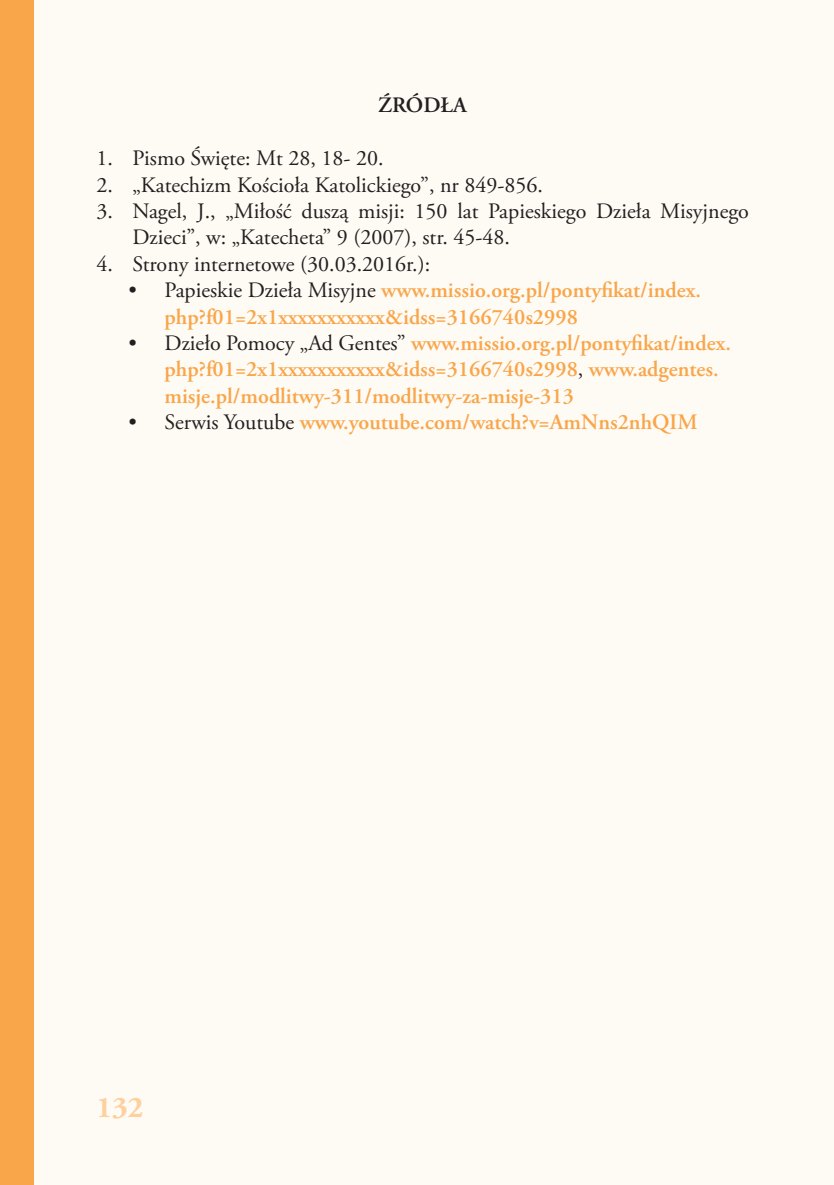
<style>
.page{position:relative;width:834px;height:1185px;background:#fff}
.page>*{position:absolute;margin:0;border:0;box-sizing:border-box;transform-origin:0 0}
.t1{font:700 30px "Adobe Garamond Pro";color:#fdd09e}
.t2{font:600 22px/26.4px "Adobe Garamond Pro";color:#f9a64a}
.t3{font:22px/26.4px "Adobe Garamond Pro";color:#231f20}
.t4{font:600 22px "Adobe Garamond Pro";color:#231f20}
.s1{font-weight:400;color:#231f20}
</style>
<div class="page">
<div style="left:0;top:0;width:833px;height:1185px;background:#fefaf4"></div>
<div style="left:0;top:0;width:33px;height:1185px;background:#f9a64a"></div>
<p class="t4" style="left:378px;top:93px;width:90px">ŹRÓDŁA</p>
<p class="t3" style="left:96px;top:146px;width:288px">1. Pismo Święte: Mt 28, 18- 20.</p>
<p class="t3" style="left:96px;top:172px;width:448px">2. „Katechizm Kościoła Katolickiego”, nr 849-856.</p>
<p class="t3" style="left:132px;top:199px;width:618px;text-indent:-36px">3. Nagel, J., „Miłość duszą misji: 150 lat Papieskiego Dzieła Misyjnego<br>Dzieci”, w: „Katecheta” 9 (2007), str. 45-48.</p>
<p class="t3" style="left:96px;top:251px;width:335px">4. Strony internetowe (30.03.2016r.):</p>
<p class="t2" style="left:164px;top:277px;width:538px;text-indent:-36px"><span class="s1">• Papieskie Dzieła Misyjne</span> www.missio.org.pl/pontyfikat/index. php?f01=2x1xxxxxxxxxxx&amp;idss=3166740s2998</p>
<p class="t2" style="left:164px;top:330px;width:568px;text-indent:-36px"><span class="s1">• Dzieło Pomocy „Ad Gentes”</span> www.missio.org.pl/pontyfikat/index. php?f01=2x1xxxxxxxxxxx&amp;idss=3166740s2998<span class="s1">,</span> www.adgentes. misje.pl/modlitwy-311/modlitwy-za-misje-313</p>
<p class="t2" style="left:128px;top:409px;width:570px"><span class="s1">• Serwis Youtube</span> www.youtube.com/watch?v=AmNns2nhQIM</p>
<h1 class="t1" style="left:96px;top:1090px;width:48px">132</h1>
</div>
